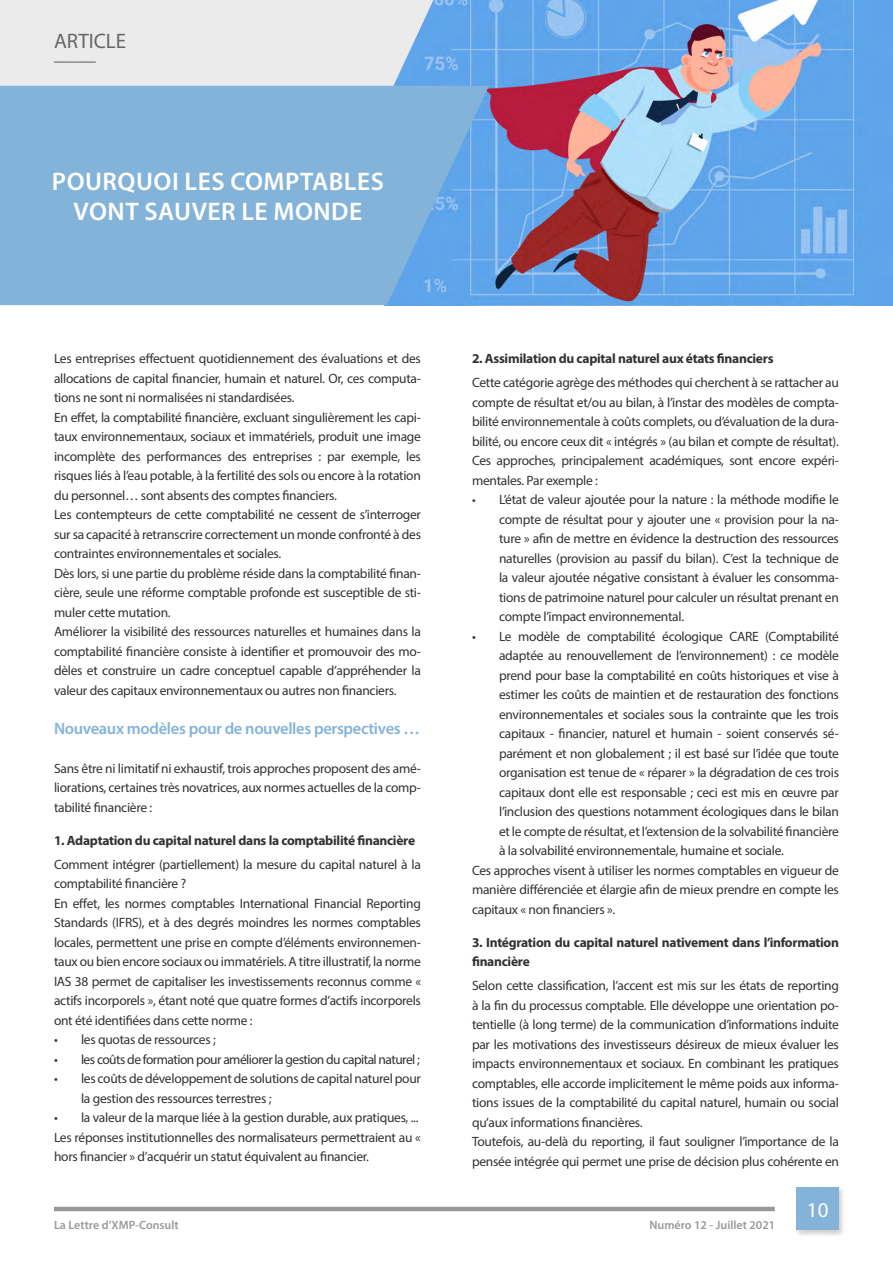
<style>
.page{position:relative;width:893px;height:1263px;background:#fff}
.page>*{position:absolute;margin:0;border:0;box-sizing:border-box;transform-origin:0 0}
.t1{font:600 25.5px "Myriad Pro";letter-spacing:.02em;color:#fff}
.t2{font:21px "Myriad Pro";color:#666766}
.t3{font:21px "Myriad Pro";color:#fff}
.t4{font:600 16.5px "Myriad Pro";letter-spacing:-.02em;color:#84b3da}
.t5{font:13.5px/19.5px "Myriad Pro";letter-spacing:-.02em;color:#333232;text-align:justify}
.t6{font:700 13.5px/19.5px "Myriad Pro";letter-spacing:-.02em;color:#333232}
.t7{font:13.5px "Myriad Pro";letter-spacing:-.04em;color:#333232}
.t8{font:600 12px "Myriad Pro";color:#9a999a}
.s1{font-size:12.75px}
</style>
<div class="page">
<hr style="left:54px;top:1207px;width:721px;height:4px;background:#999">
<div style="left:794px;top:1185px;width:52px;height:52px;background:#000;opacity:.2"></div>
<div style="left:796px;top:1188px;width:43px;height:42px;background:#84b3da"></div>
<img style="left:433px;top:0;width:460px;height:305px">
<div style="left:0;top:0;width:433px;height:86px;background:#ecebec"></div>
<svg style="left:0;top:86px;width:489px;height:219px;background:#80b1db"></svg>
<p class="t2" style="left:54px;top:28px;width:74px">ARTICLE</p>
<p class="t2" style="left:54px;top:40px;width:43px">____</p>
<p class="t1" style="left:52px;top:165px;width:334px">POURQUOI LES COMPTABLES</p>
<p class="t1" style="left:73px;top:195px;width:290px">VONT SAUVER LE MONDE</p>
<p class="t5" style="left:54px;top:349px;width:368px">Les entreprises effectuent quotidiennement des évaluations et des allocations de capital financier, humain et naturel. Or, ces computa&shy;tions ne sont ni normalisées ni standardisées.</p>
<p class="t5" style="left:54px;top:407px;width:368px">En effet, la comptabilité financière, excluant singulièrement les capi&shy;taux environnementaux, sociaux et immatériels, produit une image incomplète des performances des entreprises : par exemple, les risques liés à l’eau potable, à la fertilité des sols ou encore à la rotation du personnel… sont absents des comptes financiers.</p>
<p class="t5" style="left:54px;top:505px;width:368px">Les contempteurs de cette comptabilité ne cessent de s’interroger sur sa capacité à retranscrire correctement un monde confronté à des contraintes environnementales et sociales.</p>
<p class="t5" style="left:54px;top:563px;width:368px">Dès lors, si une partie du problème réside dans la comptabilité finan&shy;cière, seule une réforme comptable profonde est susceptible de sti&shy;muler cette mutation.</p>
<p class="t5" style="left:54px;top:622px;width:368px">Améliorer la visibilité des ressources naturelles et humaines dans la comptabilité financière consiste à identifier et promouvoir des mo&shy;dèles et construire un cadre conceptuel capable d’appréhender la valeur des capitaux environnementaux ou autres non financiers.</p>
<p class="t4" style="left:54px;top:718px;width:367px">Nouveaux modèles pour de nouvelles perspectives …</p>
<p class="t5" style="left:54px;top:758px;width:368px">Sans être ni limitatif ni exhaustif, trois approches proposent des amé&shy;liorations, certaines très novatrices, aux normes actuelles de la comp&shy;tabilité financière :</p>
<p class="t6" style="left:54px;top:830px;width:363px">1. Adaptation du capital naturel dans la comptabilité financière</p>
<p class="t5" style="left:54px;top:854px;width:368px">Comment intégrer (partiellement) la mesure du capital naturel à la comptabilité financière ?</p>
<p class="t5" style="left:54px;top:893px;width:368px">En effet, les normes comptables International Financial Reporting Standards (IFRS), et à des degrés moindres les normes comptables locales, permettent une prise en compte d’éléments environnemen&shy;taux ou bien encore sociaux ou immatériels. A titre illustratif, la norme IAS 38 permet de capitaliser les investissements reconnus comme « actifs incorporels », étant noté que quatre formes d’actifs incorporels ont été identifiées dans cette norme :</p>
<p class="t5" style="left:54px;top:1030px;width:163px">• les quotas de ressources ;</p>
<p class="t7" style="left:54px;top:1051px;width:368px">• les coûts de formation pour améliorer la gestion du capital naturel ;</p>
<p class="t5" style="left:81px;top:1069px;width:341px;text-indent:-27px">• les coûts de développement de solutions de capital naturel pour la gestion des ressources terrestres ;</p>
<p class="t5" style="left:54px;top:1108px;width:366px">• la valeur de la marque liée à la gestion durable, aux pratiques, ...</p>
<p class="t5" style="left:54px;top:1127px;width:368px">Les réponses institutionnelles des normalisateurs permettraient au « hors financier » d’acquérir un statut équivalent au financier.</p>
<p class="t6" style="left:472px;top:348px;width:303px">2. Assimilation du capital naturel aux états financiers</p>
<p class="t5" style="left:472px;top:373px;width:368px">Cette catégorie agrège des méthodes qui cherchent à se rattacher au compte de résultat et/ou au bilan, à l’instar des modèles de compta&shy;bilité environnementale à coûts complets, ou d’évaluation de la dura&shy;bilité, ou encore ceux dit « intégrés » (au bilan et compte de résultat).<br>Ces approches, principalement académiques, sont encore expéri&shy;mentales. Par exemple :</p>
<p class="t5" style="left:499px;top:490px;width:341px;text-indent:-27px"><span class="s1">•</span> L’état de valeur ajoutée pour la nature : la méthode modifie le compte de résultat pour y ajouter une « provision pour la na&shy;ture » afin de mettre en évidence la destruction des ressources naturelles (provision au passif du bilan). C’est la technique de la valeur ajoutée négative consistant à évaluer les consomma&shy;tions de patrimoine naturel pour calculer un résultat prenant en compte l’impact environnemental.</p>
<p class="t5" style="left:499px;top:626px;width:341px;text-indent:-27px">• Le modèle de comptabilité écologique CARE (Comptabilité adaptée au renouvellement de l’environnement) : ce modèle prend pour base la comptabilité en coûts historiques et vise à estimer les coûts de maintien et de restauration des fonctions environnementales et sociales sous la contrainte que les trois capitaux - financier, naturel et humain - soient conservés sé&shy;parément et non globalement ; il est basé sur l’idée que toute organisation est tenue de « réparer » la dégradation de ces trois capitaux dont elle est responsable ; ceci est mis en œuvre par l’inclusion des questions notamment écologiques dans le bilan et le compte de résultat, et l’extension de la solvabilité financière à la solvabilité environnementale, humaine et sociale.</p>
<p class="t5" style="left:472px;top:860px;width:368px">Ces approches visent à utiliser les normes comptables en vigueur de manière différenciée et élargie afin de mieux prendre en compte les capitaux « non financiers ».</p>
<p class="t6" style="left:472px;top:932px;width:368px">3. Intégration du capital naturel nativement dans l’information financière</p>
<p class="t5" style="left:472px;top:976px;width:368px">Selon cette classification, l’accent est mis sur les états de reporting à la fin du processus comptable. Elle développe une orientation po&shy;tentielle (à long terme) de la communication d’informations induite par les motivations des investisseurs désireux de mieux évaluer les impacts environnementaux et sociaux. En combinant les pratiques comptables, elle accorde implicitement le même poids aux informa&shy;tions issues de la comptabilité du capital naturel, humain ou social qu’aux informations financières.</p>
<p class="t5" style="left:472px;top:1132px;width:368px">Toutefois, au-delà du reporting, il faut souligner l’importance de la pensée intégrée qui permet une prise de décision plus cohérente en</p>
<p class="t3" style="left:807px;top:1197px;width:23px">10</p>
<p class="t8" style="left:54px;top:1217px;width:126px">La Lettre d’XMP-Consult</p>
<p class="t8" style="left:649px;top:1217px;width:127px">Numéro 12 - Juillet 2021</p>
</div>
